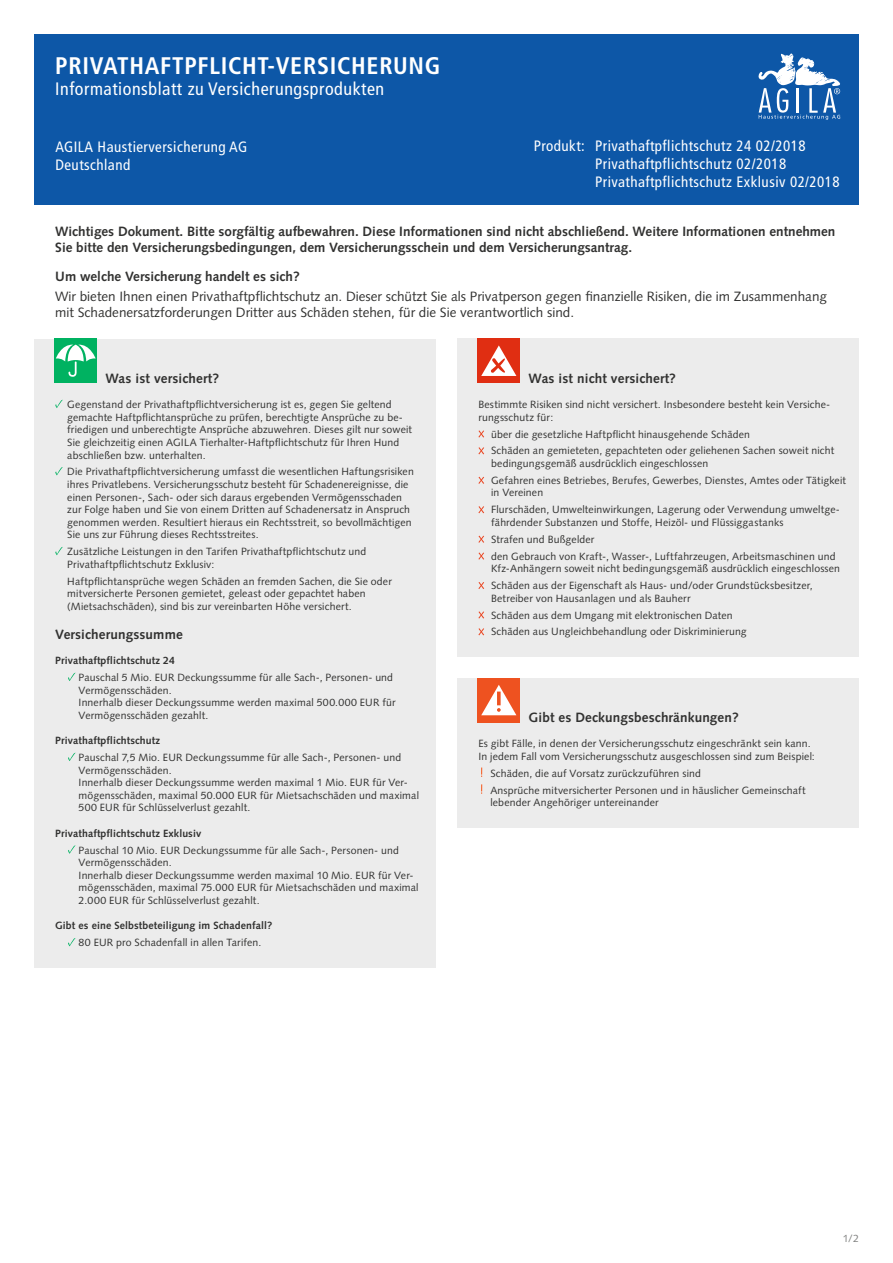
<style>
.page{position:relative;width:893px;height:1263px;background:#fff}
.page>*{position:absolute;margin:0;border:0;box-sizing:border-box;transform-origin:0 0}
.t1{font:700 condensed 24px "Frutiger LT Std";letter-spacing:.03em;color:#fff}
.t2{font:condensed 18px "Frutiger LT Std";letter-spacing:.03em;color:#fff}
.t3{font:condensed 15px/18px "Frutiger LT Std";letter-spacing:.03em;color:#fff}
.t4{font:700 13.5px/16.2px "Syntax LT Std";color:#313130}
.t5{font:13.5px/16.2px "Syntax LT Std";color:#313130}
.t6{font:10.5px/12.6px "Syntax LT Std";letter-spacing:.015em;color:#313130}
.t7{font:700 10.5px "Syntax LT Std";letter-spacing:.01em;color:#313130}
.t8{font:10.5px "Syntax LT Std";color:#818281}
</style>
<div class="page">
<div style="left:34px;top:339px;width:402px;height:628px;background:#ececec"></div>
<div style="left:457px;top:339px;width:402px;height:318px;background:#ececec"></div>
<div style="left:457px;top:678px;width:402px;height:150px;background:#ececec"></div>
<div style="left:34px;top:34px;width:825px;height:170px;background:#0d57a7"></div>
<div style="left:54px;top:339px;width:43px;height:44px;background:#00b261"></div>
<svg style="left:56px;top:344px;width:40px;height:33px"></svg>
<div style="left:478px;top:339px;width:42px;height:44px;background:#e02e12"></div>
<svg style="left:481px;top:345px;width:35px;height:31px"></svg>
<div style="left:478px;top:678px;width:42px;height:44px;background:#ee5220"></div>
<svg style="left:481px;top:685px;width:35px;height:30px"></svg>
<svg style="left:55px;top:400px;width:8px;height:8px"></svg>
<svg style="left:55px;top:467px;width:8px;height:8px"></svg>
<svg style="left:55px;top:547px;width:8px;height:8px"></svg>
<svg style="left:68px;top:673px;width:8px;height:8px"></svg>
<svg style="left:68px;top:753px;width:8px;height:8px"></svg>
<svg style="left:68px;top:845px;width:8px;height:9px"></svg>
<svg style="left:68px;top:938px;width:8px;height:8px"></svg>
<svg style="left:478px;top:430px;width:6px;height:7px"></svg>
<svg style="left:478px;top:447px;width:6px;height:7px"></svg>
<svg style="left:478px;top:477px;width:6px;height:7px"></svg>
<svg style="left:478px;top:506px;width:6px;height:7px"></svg>
<svg style="left:478px;top:536px;width:6px;height:7px"></svg>
<svg style="left:478px;top:552px;width:6px;height:8px"></svg>
<svg style="left:478px;top:582px;width:6px;height:7px"></svg>
<svg style="left:478px;top:611px;width:6px;height:7px"></svg>
<svg style="left:478px;top:628px;width:6px;height:7px"></svg>
<svg style="left:758px;top:53px;width:83px;height:67px"></svg>
<h1 class="t1" style="left:55px;top:51px;width:387px">PRIVATHAFTPFLICHT-VERSICHERUNG</h1>
<h2 class="t2" style="left:55px;top:79px;width:330px">Informationsblatt zu Versicherungsprodukten</h2>
<h3 class="t3" style="left:55px;top:137px;width:193px">AGILA Haustierversicherung AG<br>Deutschland</h3>
<h3 class="t3" style="left:595px;top:137px;width:246px;text-indent:-62px">Produkt: Privathaftpflichtschutz 24 02/2018<br>Privathaftpflichtschutz 02/2018<br>Privathaftpflichtschutz Exklusiv 02/2018</h3>
<p class="t4" style="left:55px;top:223px;width:782px">Wichtiges Dokument. Bitte sorgfältig aufbewahren. Diese Informationen sind nicht abschließend. Weitere Informationen entnehmen<br>Sie bitte den Versicherungsbedingungen, dem Versicherungsschein und dem Versicherungsantrag.</p>
<p class="t4" style="left:55px;top:268px;width:246px">Um welche Versicherung handelt es sich?</p>
<p class="t5" style="left:55px;top:288px;width:773px">Wir bieten Ihnen einen Privathaftpflichtschutz an. Dieser schützt Sie als Privatperson gegen finanzielle Risiken, die im Zusammenhang mit Schadenersatzforderungen Dritter aus Schäden stehen, für die Sie verantwortlich sind.</p>
<p class="t4" style="left:105px;top:370px;width:115px">Was ist versichert?</p>
<p class="t6" style="left:67px;top:398px;width:346px">Gegenstand der Privathaftpflichtversicherung ist es, gegen Sie geltend gemachte Haftpflichtansprüche zu prüfen, berechtigte Ansprüche zu be&shy;friedigen und unberechtigte Ansprüche abzuwehren. Dieses gilt nur soweit Sie gleichzeitig einen AGILA Tierhalter-Haftpflichtschutz für Ihren Hund abschließen bzw. unterhalten.</p>
<p class="t6" style="left:67px;top:465px;width:348px">Die Privathaftpflichtversicherung umfasst die wesentlichen Haftungsrisiken ihres Privatlebens. Versicherungsschutz besteht für Schadenereignisse, die einen Personen-, Sach- oder sich daraus ergebenden Vermögensschaden zur Folge haben und Sie von einem Dritten auf Schadenersatz in Anspruch genommen werden. Resultiert hieraus ein Rechtsstreit, so bevollmächtigen Sie uns zur Führung dieses Rechtsstreites.</p>
<p class="t6" style="left:67px;top:545px;width:301px">Zusätzliche Leistungen in den Tarifen Privathaftpflichtschutz und<br>Privathaftpflichtschutz Exklusiv:</p>
<p class="t6" style="left:67px;top:575px;width:326px">Haftpflichtansprüche wegen Schäden an fremden Sachen, die Sie oder mitversicherte Personen gemietet, geleast oder gepachtet haben (Mietsachschäden), sind bis zur vereinbarten Höhe versichert.</p>
<p class="t4" style="left:55px;top:626px;width:129px">Versicherungssumme</p>
<p class="t7" style="left:55px;top:654px;width:121px">Privathaftpflichtschutz 24</p>
<p class="t6" style="left:79px;top:671px;width:318px">Pauschal 5 Mio. EUR Deckungssumme für alle Sach-, Personen- und Vermögensschäden.<br>Innerhalb dieser Deckungssumme werden maximal 500.000 EUR für Vermögensschäden gezahlt.</p>
<p class="t7" style="left:55px;top:734px;width:106px">Privathaftpflichtschutz</p>
<p class="t6" style="left:79px;top:751px;width:342px">Pauschal 7,5 Mio. EUR Deckungssumme für alle Sach-, Personen- und Vermögensschäden.<br>Innerhalb dieser Deckungssumme werden maximal 1 Mio. EUR für Ver&shy;mögensschäden, maximal 50.000 EUR für Mietsachschäden und maximal 500 EUR für Schlüsselverlust gezahlt.</p>
<p class="t7" style="left:55px;top:827px;width:148px">Privathaftpflichtschutz Exklusiv</p>
<p class="t6" style="left:79px;top:844px;width:341px">Pauschal 10 Mio. EUR Deckungssumme für alle Sach-, Personen- und Vermögensschäden.<br>Innerhalb dieser Deckungssumme werden maximal 10 Mio. EUR für Ver&shy;mögensschäden, maximal 75.000 EUR für Mietsachschäden und maximal 2.000 EUR für Schlüsselverlust gezahlt.</p>
<p class="t7" style="left:55px;top:920px;width:219px">Gibt es eine Selbstbeteiligung im Schadenfall?</p>
<p class="t6" style="left:79px;top:936px;width:184px">80 EUR pro Schadenfall in allen Tarifen.</p>
<p class="t4" style="left:529px;top:370px;width:149px">Was ist nicht versichert?</p>
<p class="t6" style="left:478px;top:398px;width:353px">Bestimmte Risiken sind nicht versichert. Insbesondere besteht kein Versiche&shy;rungsschutz für:</p>
<p class="t6" style="left:491px;top:425px;width:345px;line-height:16.8px">über die gesetzliche Haftpflicht hinausgehende Schäden<br>Schäden an gemieteten, gepachteten oder geliehenen Sachen soweit nicht</p>
<p class="t6" style="left:491px;top:455px;width:356px;line-height:16.8px">bedingungsgemäß ausdrücklich eingeschlossen<br>Gefahren eines Betriebes, Berufes, Gewerbes, Dienstes, Amtes oder Tätigkeit</p>
<p class="t6" style="left:491px;top:484px;width:350px;line-height:16.8px">in Vereinen<br>Flurschäden, Umwelteinwirkungen, Lagerung oder Verwendung umweltge-</p>
<p class="t6" style="left:491px;top:514px;width:346px;line-height:16.8px">fährdender Substanzen und Stoffe, Heizöl- und Flüssiggastanks<br>Strafen und Bußgelder<br>den Gebrauch von Kraft-, Wasser-, Luftfahrzeugen, Arbeitsmaschinen und</p>
<p class="t6" style="left:491px;top:560px;width:350px;line-height:16.8px">Kfz-Anhängern soweit nicht bedingungsgemäß ausdrücklich eingeschlossen<br>Schäden aus der Eigenschaft als Haus- und/oder Grundstücksbesitzer,</p>
<p class="t6" style="left:491px;top:590px;width:257px;line-height:16.8px">Betreiber von Hausanlagen und als Bauherr<br>Schäden aus dem Umgang mit elektronischen Daten<br>Schäden aus Ungleichbehandlung oder Diskriminierung</p>
<p class="t4" style="left:529px;top:709px;width:212px">Gibt es Deckungsbeschränkungen?</p>
<p class="t6" style="left:478px;top:737px;width:338px">Es gibt Fälle, in denen der Versicherungsschutz eingeschränkt sein kann.<br>In jedem Fall vom Versicherungsschutz ausgeschlossen sind zum Beispiel:</p>
<p class="t6" style="left:490px;top:765px;width:317px;line-height:16.8px">Schäden, die auf Vorsatz zurückzuführen sind<br>Ansprüche mitversicherter Personen und in häuslicher Gemeinschaft</p>
<p class="t6" style="left:490px;top:796px;width:170px">lebender Angehöriger untereinander</p>
<p class="t8" style="left:843px;top:1232px;width:18px">1/2</p>
</div>
